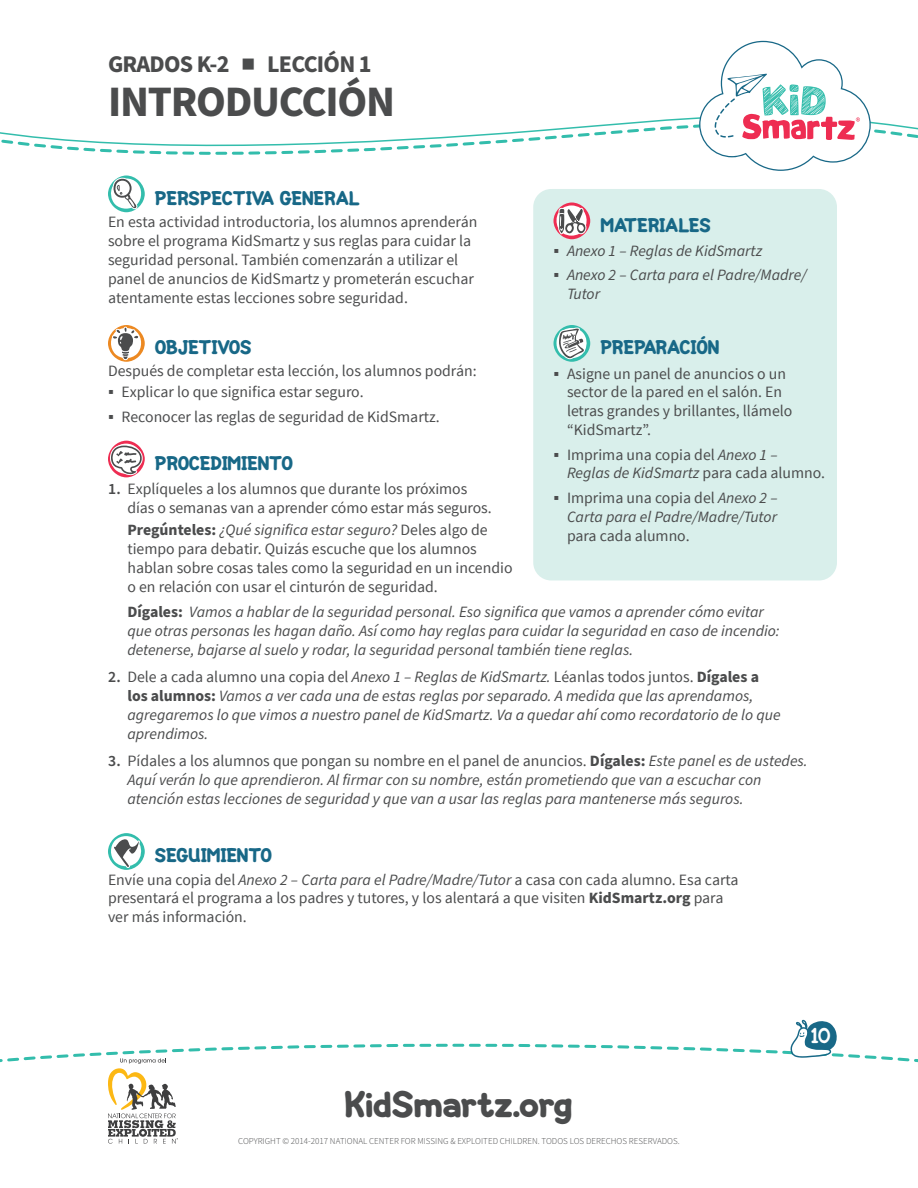
<style>
.page{position:relative;width:918px;height:1188px;background:#fff}
.page>*{position:absolute;margin:0;border:0;box-sizing:border-box;transform-origin:0 0}
.t1{font:700 43.5px "Source Sans Pro";letter-spacing:-.03em;color:#4b4c4d}
.t2{font:700 33.75px "Loose";color:#4b4c4d}
.t3{font:700 24px "Source Sans Pro";letter-spacing:-.03em;color:#4b4c4d}
.t4{font:19.5px "Loose";color:#fff}
.subheading{font:700 18px "Loose";color:#186887}
.text{font:15.75px/18.9px "Source Sans Pro";color:#4b4c4d}
.t5{font:italic 15.75px/18.9px "Source Sans Pro";color:#4b4c4d}
.t6{font:9px "Source Sans Variable";color:#4b4c4d}
.s1{font-size:19.5px}
.s2{font-weight:600}
.s3{font-weight:700}
.s4{font-style:italic}
.s5{font-weight:700;font-style:normal}
.s6{font-weight:600;font-style:normal}
.s7{font-style:normal}
.s8{font-style:normal;font-size:19.5px}
</style>
<div class="page">
<svg style="left:0;top:117px;width:918px;height:38px"></svg>
<svg style="left:699px;top:41px;width:172px;height:130px"></svg>
<svg style="left:0;top:1043px;width:918px;height:20px"></svg>
<svg style="left:108px;top:1058px;width:70px;height:86px"></svg>
<svg style="left:790px;top:1020px;width:47px;height:38px"></svg>
<div style="left:533px;top:189px;width:304px;height:391px;background:#d9efeb;border-radius:18px"></div>
<svg style="left:108px;top:176px;width:37px;height:36px"></svg>
<svg style="left:108px;top:325px;width:37px;height:37px"></svg>
<svg style="left:108px;top:441px;width:37px;height:36px"></svg>
<svg style="left:108px;top:833px;width:37px;height:37px"></svg>
<svg style="left:554px;top:202px;width:36px;height:37px"></svg>
<svg style="left:554px;top:325px;width:36px;height:37px"></svg>
<p class="t3" style="left:108px;top:48px;width:265px">GRADOS K-2 ■ LECCIÓN 1</p>
<p class="t1" style="left:108px;top:71px;width:289px">INTRODUCCIÓN</p>
<p class="subheading" style="left:155px;top:186px;width:206px">PERSPECTIVA GENERAL</p>
<p class="text" style="left:108px;top:213px;width:371px">En esta actividad introductoria, los alumnos aprenderán sobre el programa KidSmartz y sus reglas para cuidar la seguridad personal. También comenzarán a utilizar el panel de anuncios de KidSmartz y prometerán escuchar atentamente estas lecciones sobre seguridad.</p>
<p class="subheading" style="left:155px;top:335px;width:98px">OBJETIVOS</p>
<p class="text" style="left:108px;top:362px;width:370px">Después de completar esta lección, los alumnos podrán:</p>
<p class="text" style="left:108px;top:383px;width:257px"><span class="s1">■</span> Explicar lo que significa estar seguro.</p>
<p class="text" style="left:108px;top:407px;width:333px"><span class="s1">■</span> Reconocer las reglas de seguridad de KidSmartz.</p>
<p class="subheading" style="left:155px;top:451px;width:139px">PROCEDIMIENTO</p>
<p class="text" style="left:127px;top:480px;width:366px;text-indent:-19px"><span class="s2">1.</span> Explíqueles a los alumnos que durante los próximos días o semanas van a aprender cómo estar más seguros.</p>
<p class="text" style="left:127px;top:521px;width:387px"><span class="s3">Pregúnteles:</span> <span class="s4">¿Qué significa estar seguro?</span> Deles algo de tiempo para debatir. Quizás escuche que los alumnos hablan sobre cosas tales como la seguridad en un incendio o en relación con usar el cinturón de seguridad.</p>
<p class="t5" style="left:127px;top:603px;width:654px"><span class="s5">Dígales:</span> Vamos a hablar de la seguridad personal. Eso significa que vamos a aprender cómo evitar que otras personas les hagan daño. Así como hay reglas para cuidar la seguridad en caso de incendio: detenerse, bajarse al suelo y rodar, la seguridad personal también tiene reglas.</p>
<p class="t5" style="left:127px;top:668px;width:655px;text-indent:-19px"><span class="s6">2.</span> <span class="s7">Dele a cada alumno una copia del</span> Anexo 1 – Reglas de KidSmartz. <span class="s7">Léanlas todos juntos.</span> <span class="s5">Dígales a los alumnos:</span> Vamos a ver cada una de estas reglas por separado. A medida que las aprendamos, agregaremos lo que vimos a nuestro panel de KidSmartz. Va a quedar ahí como recordatorio de lo que aprendimos.</p>
<p class="t5" style="left:127px;top:752px;width:682px;text-indent:-19px"><span class="s6">3.</span> <span class="s7">Pídales a los alumnos que pongan su nombre en el panel de anuncios.</span> <span class="s5">Dígales:</span> Este panel es de ustedes.<br>Aquí verán lo que aprendieron. Al firmar con su nombre, están prometiendo que van a escuchar con atención estas lecciones de seguridad y que van a usar las reglas para mantenerse más seguros.</p>
<p class="subheading" style="left:601px;top:213px;width:112px">MATERIALES</p>
<p class="t5" style="left:554px;top:242px;width:210px"><span class="s8">■</span> Anexo 1 – Reglas de KidSmartz</p>
<p class="t5" style="left:567px;top:266px;width:241px;text-indent:-14px"><span class="s8">■</span> Anexo 2 – Carta para el Padre/Madre/<br>Tutor</p>
<p class="subheading" style="left:601px;top:335px;width:120px">PREPARACIÓN</p>
<p class="text" style="left:567px;top:364px;width:227px;text-indent:-14px"><span class="s1">■</span> Asigne un panel de anuncios o un sector de la pared en el salón. En letras grandes y brillantes, llámelo “KidSmartz”.</p>
<p class="text" style="left:567px;top:445px;width:260px;text-indent:-14px"><span class="s1">■</span> Imprima una copia del <span class="s4">Anexo 1 –<br>Reglas de KidSmartz</span> para cada alumno.</p>
<p class="t5" style="left:567px;top:489px;width:212px;text-align:justify;text-indent:-14px"><span class="s8">■</span> <span class="s7">Imprima una copia del</span> Anexo 2 – Carta para el Padre/Madre/Tutor <span class="s7">para cada alumno.</span></p>
<p class="subheading" style="left:155px;top:844px;width:118px">SEGUIMIENTO</p>
<p class="text" style="left:108px;top:870px;width:632px">Envíe una copia del <span class="s4">Anexo 2 – Carta para el Padre/Madre/Tutor</span> a casa con cada alumno. Esa carta presentará el programa a los padres y tutores, y los alentará a que visiten <span class="s3">KidSmartz.org</span> para ver más información.</p>
<h2 class="t2" style="left:345px;top:1082px;width:230px">KidSmartz.org</h2>
<p class="t6" style="left:238px;top:1135px;width:443px">COPYRIGHT © 2014-2017 NATIONAL CENTER FOR MISSING &amp; EXPLOITED CHILDREN. TODOS LOS DERECHOS RESERVADOS.</p>
<p class="t4" style="left:811px;top:1023px;width:21px">10</p>
</div>
